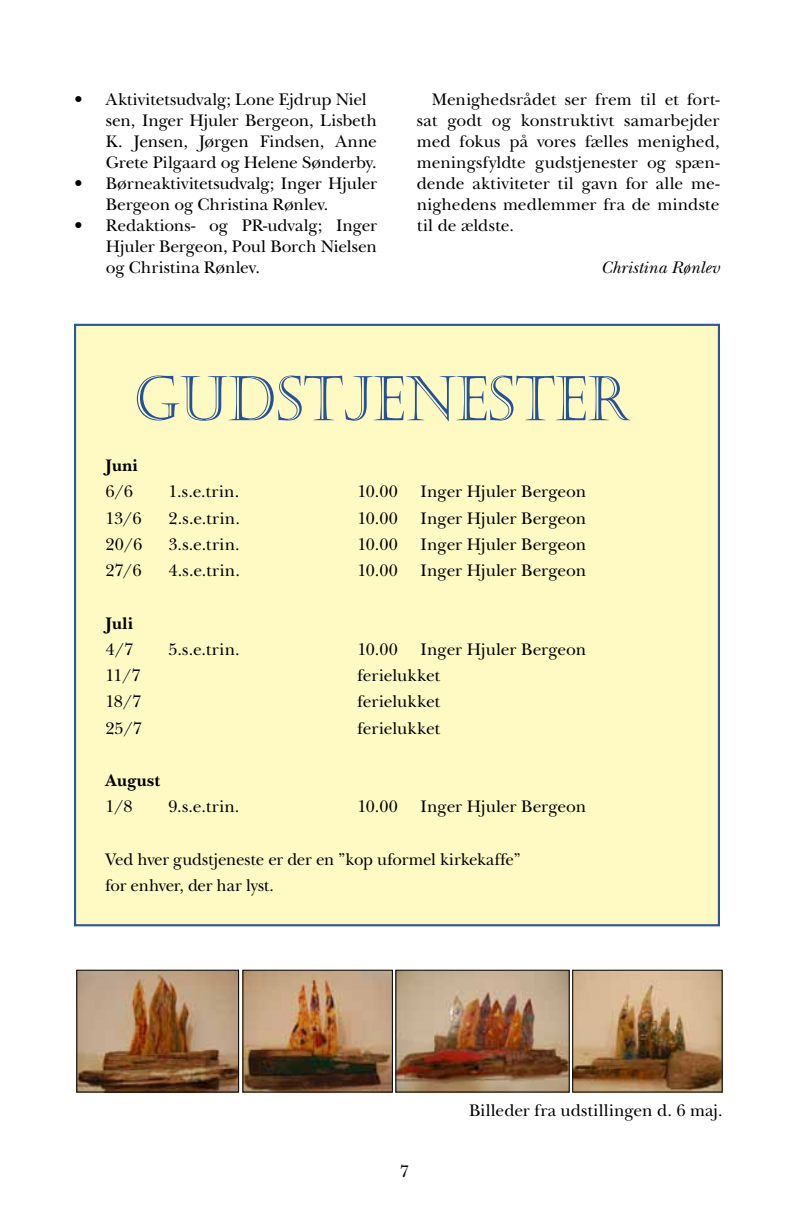
<style>
.page{position:relative;width:794px;height:1216px;background:#fff}
.page>*{position:absolute;margin:0;border:0;box-sizing:border-box;transform-origin:0 0}
.t1{font:61.6px "Castellar";color:#245297;scale:.91 1}
.t2{font:17.5px/21px "New Baskerville";letter-spacing:-.005em;color:#000}
.t3{font:italic 17.5px "New Baskerville";letter-spacing:.01em;color:#000}
.t4{font:700 17.5px "New Baskerville";color:#000}
</style>
<div class="page">
<div style="left:74px;top:324px;width:645px;height:602px;background:#fffac4"></div>
<img style="left:78px;top:971px;width:159px;height:119px">
<div style="left:76px;top:969px;width:163px;height:123px;border:1px solid #000"></div>
<img style="left:244px;top:971px;width:147px;height:119px">
<div style="left:242px;top:969px;width:151px;height:123px;border:1px solid #000"></div>
<img style="left:397px;top:971px;width:171px;height:119px">
<div style="left:395px;top:969px;width:175px;height:123px;border:1px solid #000"></div>
<img style="left:574px;top:971px;width:146px;height:119px">
<p class="t2" style="left:106px;top:89px;width:273px;text-indent:-32px">• Aktivitetsudvalg; Lone Ejdrup Niel sen, Inger Hjuler Bergeon, Lisbeth K. Jensen, Jørgen Findsen, Anne Grete Pilgaard og Helene Sønderby.</p>
<p class="t2" style="left:106px;top:173px;width:273px;text-indent:-32px">• Børneaktivitetsudvalg; Inger Hjuler<br>Bergeon og Christina Rønlev.</p>
<p class="t2" style="left:106px;top:215px;width:273px;text-align:justify;text-indent:-32px">• Redaktions- og PR-udvalg; Inger Hjuler Bergeon, Poul Borch Nielsen og Christina Rønlev.</p>
<p class="t2" style="left:417px;top:89px;width:304px;text-align:justify;text-indent:15px">Menighedsrådet ser frem til et fort&shy;sat godt og konstruktivt samarbejder med fokus på vores fælles menighed, meningsfyldte gudstjenester og spæn&shy;dende aktiviteter til gavn for alle me&shy;nighedens medlemmer fra de mindste til de ældste.</p>
<p class="t3" style="left:601px;top:257px;width:120px">Christina Rønlev</p>
<h1 class="t1" style="left:134px;top:366px;width:547px">GUDSTJENESTER</h1>
<p class="t4" style="left:105px;top:455px;width:34px">Juni</p>
<p class="t2" style="left:105px;top:481px;width:29px">6/6</p>
<p class="t2" style="left:168px;top:481px;width:72px">1.s.e.trin.</p>
<p class="t2" style="left:357px;top:481px;width:42px">10.00</p>
<p class="t2" style="left:420px;top:481px;width:167px">Inger Hjuler Bergeon</p>
<p class="t2" style="left:105px;top:507px;width:38px">13/6</p>
<p class="t2" style="left:168px;top:507px;width:73px">2.s.e.trin.</p>
<p class="t2" style="left:357px;top:507px;width:42px">10.00</p>
<p class="t2" style="left:420px;top:507px;width:167px">Inger Hjuler Bergeon</p>
<p class="t2" style="left:105px;top:533px;width:38px">20/6</p>
<p class="t2" style="left:168px;top:533px;width:73px">3.s.e.trin.</p>
<p class="t2" style="left:357px;top:533px;width:42px">10.00</p>
<p class="t2" style="left:420px;top:533px;width:167px">Inger Hjuler Bergeon</p>
<p class="t2" style="left:105px;top:560px;width:38px">27/6</p>
<p class="t2" style="left:168px;top:560px;width:73px">4.s.e.trin.</p>
<p class="t2" style="left:357px;top:560px;width:42px">10.00</p>
<p class="t2" style="left:420px;top:560px;width:167px">Inger Hjuler Bergeon</p>
<p class="t4" style="left:105px;top:612px;width:29px">Juli</p>
<p class="t2" style="left:105px;top:638px;width:29px">4/7</p>
<p class="t2" style="left:168px;top:638px;width:73px">5.s.e.trin.</p>
<p class="t2" style="left:357px;top:638px;width:42px">10.00</p>
<p class="t2" style="left:420px;top:638px;width:167px">Inger Hjuler Bergeon</p>
<p class="t2" style="left:105px;top:665px;width:37px">11/7</p>
<p class="t2" style="left:357px;top:665px;width:84px">ferielukket</p>
<p class="t2" style="left:105px;top:691px;width:37px">18/7</p>
<p class="t2" style="left:357px;top:691px;width:84px">ferielukket</p>
<p class="t2" style="left:105px;top:717px;width:38px">25/7</p>
<p class="t2" style="left:357px;top:717px;width:84px">ferielukket</p>
<p class="t4" style="left:105px;top:770px;width:57px">August</p>
<p class="t2" style="left:105px;top:796px;width:29px">1/8</p>
<p class="t2" style="left:168px;top:796px;width:73px">9.s.e.trin.</p>
<p class="t2" style="left:357px;top:796px;width:42px">10.00</p>
<p class="t2" style="left:420px;top:796px;width:167px">Inger Hjuler Bergeon</p>
<p class="t2" style="left:105px;top:846px;width:417px;line-height:26.2px">Ved hver gudstjeneste er der en ”kop uformel kirkekaffe” for enhver, der har lyst.</p>
<p class="t2" style="left:400px;top:1160px;width:11px">7</p>
<p class="t2" style="left:469px;top:1100px;width:255px">Billeder fra udstillingen d. 6 maj.</p>
</div>
